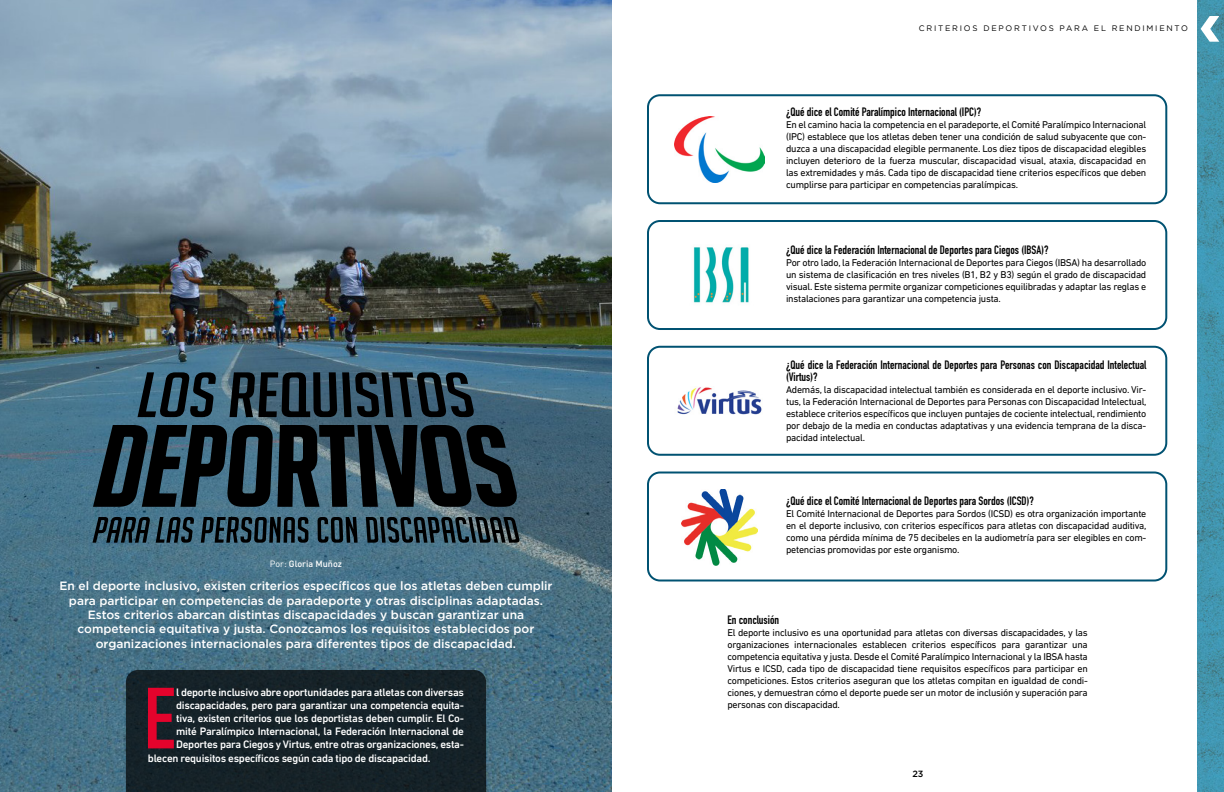
<style>
.page{position:relative;width:1224px;height:792px;background:#fff}
.page>*{position:absolute;margin:0;border:0;box-sizing:border-box;transform-origin:0 0}
.t1{font:85.2px "DIN Engschrift Std";color:#e4032c}
.t2{font:500 12px/14.4px "Gotham Pro";color:#fff;text-align:center}
.t3{font:12px/12px "DIN Engschrift Std";color:#000}
.t4{font:500 11px "DIN Next LT Pro";letter-spacing:-.025em;color:#fff}
.t5{font:10px/12px "DIN Next LT Pro";letter-spacing:-.025em;color:#000;text-align:justify}
.t6{font:500 9px "DIN";color:#fff}
.t7{font:500 9px "Gotham Pro";color:#000}
.t8{font:8px "Gotham Pro";letter-spacing:.22em;color:#000}
.s1{font-weight:400}
</style>
<div class="page">
<img style="left:0;top:700px;width:612px;height:92px">
<div style="left:647px;top:94px;width:520px;height:110px;border:2px solid #005272;border-radius:12px"></div>
<div style="left:647px;top:220px;width:520px;height:110px;border:2px solid #005272;border-radius:12px"></div>
<div style="left:647px;top:346px;width:520px;height:110px;border:2px solid #005272;border-radius:12px"></div>
<div style="left:647px;top:472px;width:520px;height:110px;border:2px solid #005272;border-radius:12px"></div>
<img style="left:0;top:0;width:612px;height:700px">
<img style="left:675px;top:116px;width:89px;height:67px">
<img style="left:693px;top:247px;width:56px;height:56px">
<img style="left:677px;top:387px;width:85px;height:28px">
<img style="left:681px;top:489px;width:77px;height:77px">
<img style="left:1197px;top:0;width:27px;height:792px">
<svg style="left:1201px;top:16px;width:18px;height:26px"></svg>
<svg style="left:93px;top:517px;width:57px;height:26px"></svg>
<svg style="left:156px;top:517px;width:38px;height:26px"></svg>
<svg style="left:201px;top:517px;width:107px;height:26px;background:#243a45"></svg>
<svg style="left:317px;top:517px;width:41px;height:26px"></svg>
<svg style="left:366px;top:517px;width:154px;height:26px;background:#2b3c45"></svg>
<svg style="left:138px;top:372px;width:78px;height:45px;background:#27414e"></svg>
<svg style="left:230px;top:372px;width:245px;height:45px;background:#23353f"></svg>
<svg style="left:91px;top:423px;width:430px;height:86px;background:#20313a"></svg>
<div style="left:126px;top:670px;width:360px;height:122px;background:#152228"></div>
<p class="t6" style="left:270px;top:558px;width:74px"><span class="s1">Por:</span> Gloria Muñoz</p>
<p class="t2" style="left:59px;top:579px;width:495px">En el deporte inclusivo, existen criterios específicos que los atletas deben cumplir para participar en competencias de paradeporte y otras disciplinas adaptadas.<br>Estos criterios abarcan distintas discapacidades y buscan garantizar una competencia equitativa y justa. Conozcamos los requisitos establecidos por organizaciones internacionales para diferentes tipos de discapacidad.</p>
<h1 class="t1" style="left:144px;top:669px;width:33px">E</h1>
<p class="t4" style="left:176px;top:685px;width:289px">l deporte inclusivo abre oportunidades para atletas con diversas</p>
<p class="t4" style="left:176px;top:699px;width:289px">discapacidades, pero para garantizar una competencia equita-</p>
<p class="t4" style="left:176px;top:712px;width:289px">tiva, existen criterios que los deportistas deben cumplir. El Co-</p>
<p class="t4" style="left:176px;top:725px;width:289px">mité Paralímpico Internacional, la Federación Internacional de</p>
<p class="t4" style="left:176px;top:738px;width:289px">Deportes para Ciegos y Virtus, entre otras organizaciones, esta-</p>
<p class="t4" style="left:148px;top:751px;width:284px">blecen requisitos específicos según cada tipo de discapacidad.</p>
<p class="t8" style="left:919px;top:24px;width:270px">CRITERIOS DEPORTIVOS PARA EL RENDIMIENTO</p>
<p class="t3" style="left:786px;top:106px;width:197px">¿Qué dice el Comité Paralímpico Internacional (IPC)?</p>
<p class="t5" style="left:786px;top:118px;width:362px">En el camino hacia la competencia en el paradeporte, el Comité Paralímpico Internacional (IPC) establece que los atletas deben tener una condición de salud subyacente que con&shy;duzca a una discapacidad elegible permanente. Los diez tipos de discapacidad elegibles incluyen deterioro de la fuerza muscular, discapacidad visual, ataxia, discapacidad en las extremidades y más. Cada tipo de discapacidad tiene criterios específicos que deben cumplirse para participar en competencias paralímpicas.</p>
<p class="t3" style="left:786px;top:244px;width:264px">¿Qué dice la Federación Internacional de Deportes para Ciegos (IBSA)?</p>
<p class="t5" style="left:786px;top:256px;width:362px">Por otro lado, la Federación Internacional de Deportes para Ciegos (IBSA) ha desarrollado un sistema de clasificación en tres niveles (B1, B2 y B3) según el grado de discapacidad visual. Este sistema permite organizar competiciones equilibradas y adaptar las reglas e instalaciones para garantizar una competencia justa.</p>
<p class="t3" style="left:786px;top:359px;width:362px">¿Qué dice la Federación Internacional de Deportes para Personas con Discapacidad Intelectual (Virtus)?</p>
<p class="t5" style="left:786px;top:384px;width:362px">Además, la discapacidad intelectual también es considerada en el deporte inclusivo. Vir&shy;tus, la Federación Internacional de Deportes para Personas con Discapacidad Intelectual, establece criterios específicos que incluyen puntajes de cociente intelectual, rendimiento por debajo de la media en conductas adaptativas y una evidencia temprana de la disca&shy;pacidad intelectual.</p>
<p class="t3" style="left:786px;top:495px;width:249px">¿Qué dice el Comité Internacional de Deportes para Sordos (ICSD)?</p>
<p class="t5" style="left:786px;top:508px;width:362px">El Comité Internacional de Deportes para Sordos (ICSD) es otra organización importante en el deporte inclusivo, con criterios específicos para atletas con discapacidad auditiva, como una pérdida mínima de 75 decibeles en la audiometría para ser elegibles en com&shy;petencias promovidas por este organismo.</p>
<p class="t3" style="left:727px;top:614px;width:53px">En conclusión</p>
<p class="t5" style="left:727px;top:627px;width:362px">El deporte inclusivo es una oportunidad para atletas con diversas discapacidades, y las organizaciones internacionales establecen criterios específicos para garantizar una competencia equitativa y justa. Desde el Comité Paralímpico Internacional y la IBSA hasta Virtus e ICSD, cada tipo de discapacidad tiene requisitos específicos para participar en competiciones. Estos criterios aseguran que los atletas compitan en igualdad de condi&shy;ciones, y demuestran cómo el deporte puede ser un motor de inclusión y superación para personas con discapacidad.</p>
<p class="t7" style="left:912px;top:769px;width:13px">23</p>
</div>
